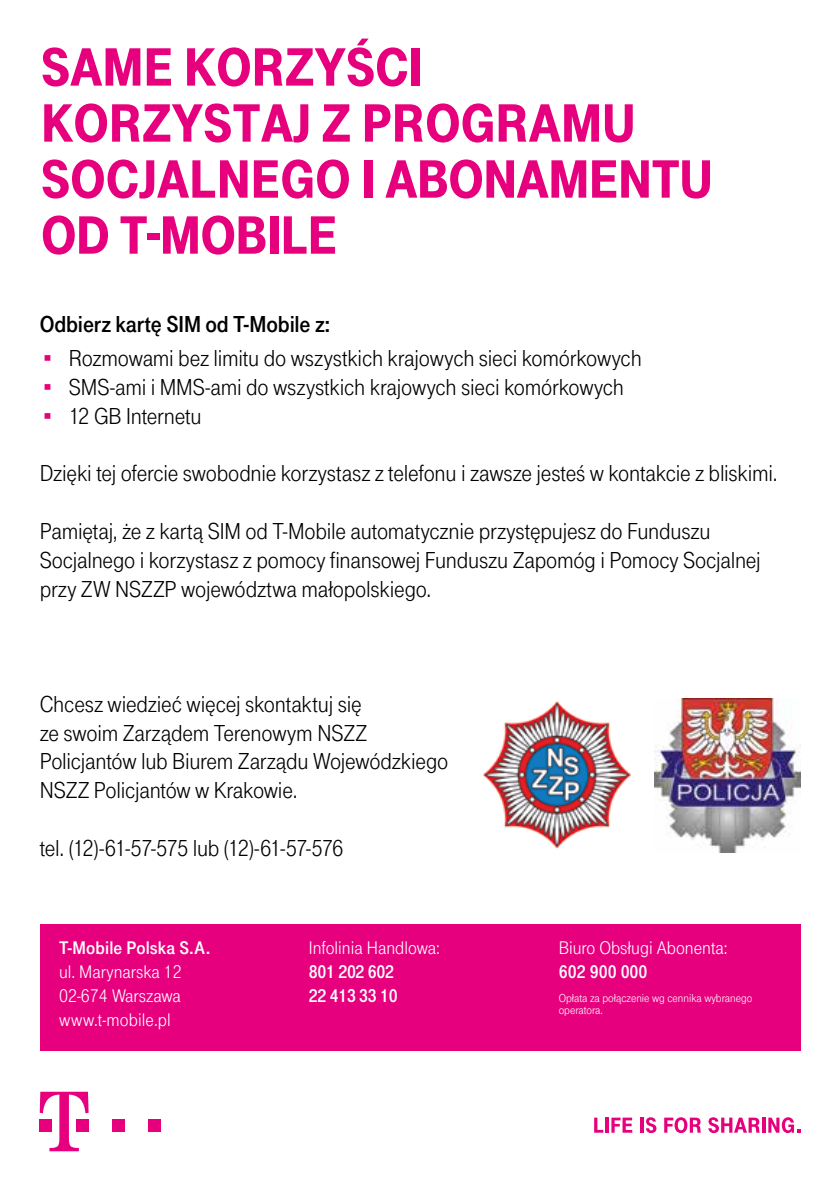
<style>
.page{position:relative;width:840px;height:1191px;background:#fff}
.page>*{position:absolute;margin:0;border:0;box-sizing:border-box;transform-origin:0 0}
.t1{font:900 56px/56px "Tele Grotesk Headline";color:#e6007d}
.t2{font:24px/28.8px "Tele Grotesk Norm";letter-spacing:-.01em;color:#000}
.t3{font:24px "Tele Grotesk Norm";letter-spacing:-.035em;color:#000}
.t4{font:24px "Tele Grotesk Fett";letter-spacing:-.005em;color:#000}
.t5{font:19px/24px "Tele Grotesk Norm";color:#fff;text-align:justify}
.t6{font:19px "Tele Grotesk Fett";color:#fff}
.t7{font:19px/24px "Tele Grotesk Fett";letter-spacing:-.02em;color:#fff}
.t8{font:12px/12px "Tele Grotesk Norm";color:#fff}
.s1{font-family:"Tele Grotesk Headline";font-weight:900;color:#e6007d}
</style>
<div class="page">
<div style="left:113px;top:1119px;width:12px;height:12px;background:#e6007d"></div>
<div style="left:149px;top:1119px;width:12px;height:12px;background:#e6007d"></div>
<svg style="left:40px;top:1091px;width:48px;height:60px"></svg>
<svg style="left:594px;top:1117px;width:9px;height:15px"></svg>
<hr style="left:605px;top:1117px;width:3px;height:15px;background:#e6007d">
<svg style="left:611px;top:1117px;width:21px;height:15px"></svg>
<hr style="left:640px;top:1117px;width:3px;height:15px;background:#e6007d">
<svg style="left:646px;top:1117px;width:10px;height:16px"></svg>
<svg style="left:664px;top:1117px;width:36px;height:16px"></svg>
<svg style="left:708px;top:1117px;width:51px;height:16px"></svg>
<svg style="left:762px;top:1117px;width:3px;height:15px"></svg>
<svg style="left:768px;top:1117px;width:31px;height:16px"></svg>
<div style="left:40px;top:924px;width:759px;height:126px;background:#e6007d"></div>
<img style="left:654px;top:698px;width:146px;height:154px">
<img style="left:483px;top:701px;width:148px;height:148px">
<h1 class="t1" style="left:41px;top:40px;width:673px">SAME KORZYŚCI<br>KORZYSTAJ Z PROGRAMU<br>SOCJALNEGO I ABONAMENTU<br>OD T-MOBILE</h1>
<p class="t4" style="left:40px;top:310px;width:292px">Odbierz kartę SIM od T-Mobile z:</p>
<p class="t2" style="left:40px;top:344px;width:603px"><span class="s1">•</span> Rozmowami bez limitu do wszystkich krajowych sieci komórkowych</p>
<p class="t2" style="left:40px;top:373px;width:585px"><span class="s1">•</span> SMS-ami i MMS-ami do wszystkich krajowych sieci komórkowych</p>
<p class="t2" style="left:40px;top:402px;width:163px"><span class="s1">•</span> 12 GB Internetu</p>
<p class="t2" style="left:40px;top:459px;width:738px">Dzięki tej ofercie swobodnie korzystasz z telefonu i zawsze jesteś w kontakcie z bliskimi.</p>
<p class="t2" style="left:40px;top:517px;width:722px">Pamiętaj, że z kartą SIM od T-Mobile automatycznie przystępujesz do Funduszu<br>Socjalnego i korzystasz z pomocy finansowej Funduszu Zapomóg i Pomocy Socjalnej przy ZW NSZZP województwa małopolskiego.</p>
<p class="t2" style="left:40px;top:690px;width:410px">Chcesz wiedzieć więcej skontaktuj się<br>ze swoim Zarządem Terenowym NSZZ Policjantów lub Biurem Zarządu Wojewódzkiego NSZZ Policjantów w Krakowie.</p>
<p class="t3" style="left:40px;top:834px;width:305px">tel. (12)-61-57-575 lub (12)-61-57-576</p>
<p class="t6" style="left:59px;top:936px;width:153px">T-Mobile Polska S.A.</p>
<p class="t5" style="left:59px;top:959px;width:124px">ul. Marynarska 12<br>02-674 Warszawa www.t-mobile.pl</p>
<p class="t5" style="left:309px;top:935px;width:132px">Infolinia Handlowa:</p>
<p class="t7" style="left:309px;top:959px;width:90px">801 202 602<br>22 413 33 10</p>
<p class="t5" style="left:558px;top:935px;width:170px">Biuro Obsługi Abonenta:</p>
<p class="t6" style="left:558px;top:960px;width:90px">602 900 000</p>
<p class="t8" style="left:558px;top:991px;width:195px">Opłata za połączenie wg cennika wybranego operatora.</p>
</div>
